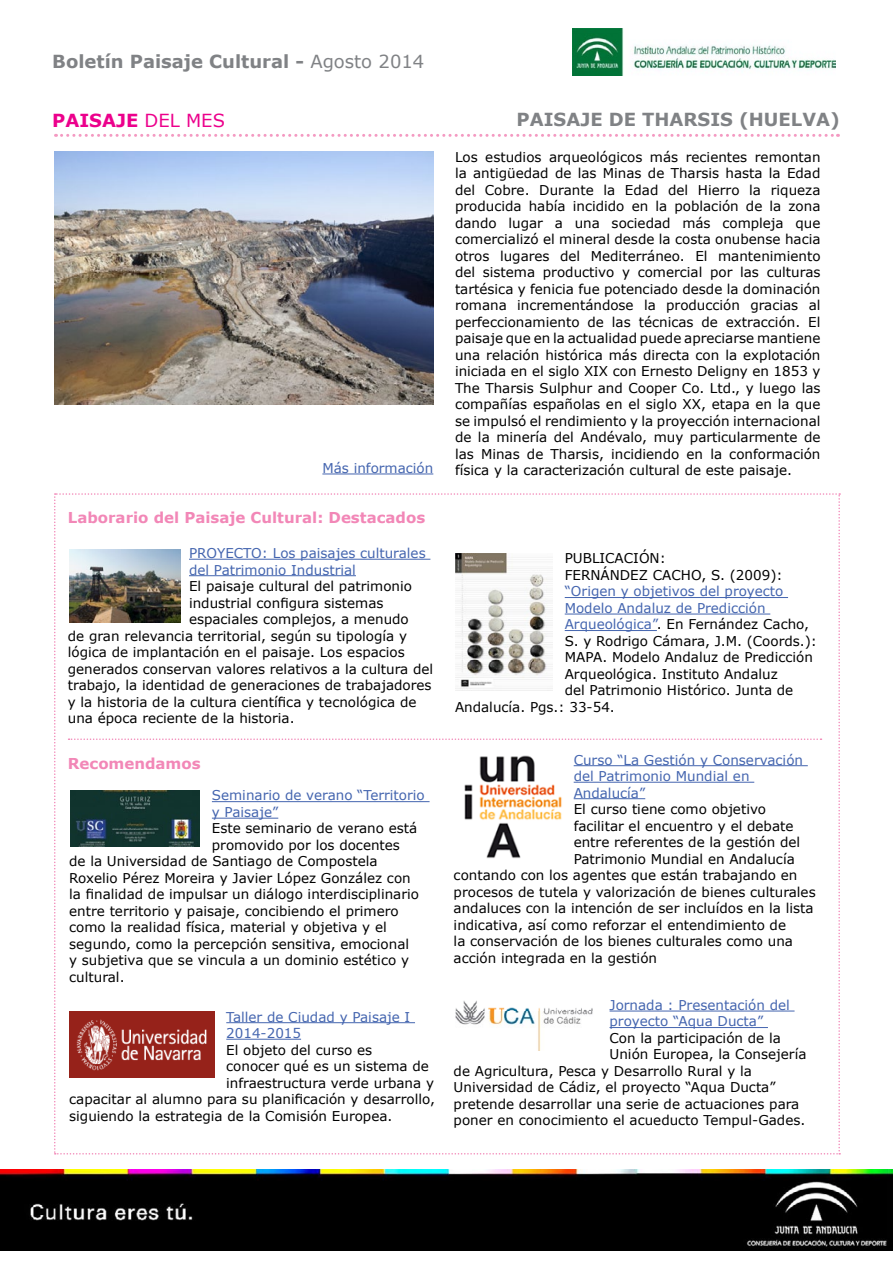
<style>
.page{position:relative;width:893px;height:1263px;background:#fff}
.page>*{position:absolute;margin:0;border:0;box-sizing:border-box;transform-origin:0 0}
.t1{font:700 18px "Verdana";color:#808285}
.t2{font:700 18px "Verdana";color:#ec008c}
.t3{font:700 15px "Verdana";color:#f287b7}
.t4{font:13.5px/16.5px "Verdana";color:#000;text-align:justify}
.t5{font:13.5px/16.5px "Verdana";color:#4465af}
.s1{font-weight:400}
.s2{color:#4465af}
</style>
<div class="page">
<img style="left:0;top:1169px;width:893px;height:82px">
<svg style="left:56px;top:134px;width:782px;height:3px"></svg>
<svg style="left:54px;top:493px;width:786px;height:661px"></svg>
<img style="left:573px;top:29px;width:262px;height:47px">
<hr style="left:226px;top:1022px;width:189px;height:1px;background:#4465af">
<hr style="left:226px;top:1039px;width:75px;height:1px;background:#4465af">
<hr style="left:189px;top:559px;width:241px;height:1px;background:#4465af">
<hr style="left:189px;top:575px;width:167px;height:1px;background:#4465af">
<hr style="left:565px;top:597px;width:223px;height:1px;background:#4465af">
<hr style="left:565px;top:614px;width:205px;height:1px;background:#4465af">
<hr style="left:565px;top:630px;width:92px;height:1px;background:#4465af">
<hr style="left:574px;top:765px;width:234px;height:1px;background:#4465af">
<hr style="left:574px;top:782px;width:180px;height:1px;background:#4465af">
<hr style="left:574px;top:798px;width:71px;height:1px;background:#4465af">
<img style="left:454px;top:753px;width:111px;height:109px">
<hr style="left:609px;top:1011px;width:185px;height:1px;background:#4465af">
<hr style="left:609px;top:1027px;width:159px;height:1px;background:#4465af">
<img style="left:54px;top:151px;width:379px;height:253px">
<img style="left:70px;top:549px;width:111px;height:73px">
<img style="left:455px;top:553px;width:98px;height:137px">
<hr style="left:212px;top:801px;width:218px;height:1px;background:#4465af">
<hr style="left:212px;top:818px;width:66px;height:1px;background:#4465af">
<img style="left:71px;top:790px;width:128px;height:57px">
<img style="left:455px;top:999px;width:141px;height:51px">
<img style="left:70px;top:1011px;width:144px;height:66px">
<hr style="left:322px;top:474px;width:111px;height:1px;background:#4465af">
<p class="t1" style="left:52px;top:50px;width:373px">Boletín Paisaje Cultural - <span class="s1">Agosto 2014</span></p>
<p class="t2" style="left:52px;top:109px;width:174px">PAISAJE <span class="s1">DEL MES</span></p>
<p class="t5" style="left:322px;top:459px;width:112px">Más información</p>
<p class="t3" style="left:68px;top:508px;width:359px">Laborario del Paisaje Cultural: Destacados</p>
<p class="t5" style="left:189px;top:544px;width:238px">PROYECTO: Los paisajes culturales del Patrimonio Industrial</p>
<p class="t4" style="left:189px;top:577px;width:225px">El paisaje cultural del patrimonio</p>
<p class="t4" style="left:189px;top:594px;width:196px">industrial configura sistemas</p>
<p class="t4" style="left:189px;top:610px;width:221px">espaciales complejos, a menudo</p>
<p class="t4" style="left:68px;top:627px;width:341px">de gran relevancia territorial, según su tipología y</p>
<p class="t4" style="left:68px;top:643px;width:339px">lógica de implantación en el paisaje. Los espacios</p>
<p class="t4" style="left:68px;top:660px;width:367px">generados conservan valores relativos a la cultura del</p>
<p class="t4" style="left:68px;top:676px;width:365px">trabajo, la identidad de generaciones de trabajadores</p>
<p class="t4" style="left:68px;top:693px;width:350px">y la historia de la cultura científica y tecnológica de</p>
<p class="t4" style="left:68px;top:709px;width:228px">una época reciente de la historia.</p>
<p class="t3" style="left:68px;top:754px;width:134px">Recomendamos</p>
<p class="t5" style="left:212px;top:787px;width:214px">Seminario de verano “Territorio y Paisaje”</p>
<p class="t4" style="left:212px;top:820px;width:207px">Este seminario de verano está</p>
<p class="t4" style="left:212px;top:836px;width:190px">promovido por los docentes</p>
<p class="t4" style="left:69px;top:853px;width:310px">de la Universidad de Santiago de Compostela</p>
<p class="t4" style="left:69px;top:869px;width:343px">Roxelio Pérez Moreira y Javier López González con</p>
<p class="t4" style="left:69px;top:886px;width:351px">la finalidad de impulsar un diálogo interdisciplinario</p>
<p class="t4" style="left:69px;top:902px;width:331px">entre territorio y paisaje, concibiendo el primero</p>
<p class="t4" style="left:69px;top:919px;width:319px">como la realidad física, material y objetiva y el</p>
<p class="t4" style="left:69px;top:935px;width:341px">segundo, como la percepción sensitiva, emocional</p>
<p class="t4" style="left:69px;top:952px;width:341px">y subjetiva que se vincula a un dominio estético y</p>
<p class="t4" style="left:69px;top:968px;width:57px">cultural.</p>
<p class="t5" style="left:226px;top:1008px;width:185px">Taller de Ciudad y Paisaje I<br>2014-2015</p>
<p class="t4" style="left:226px;top:1041px;width:147px">El objeto del curso es</p>
<p class="t4" style="left:226px;top:1057px;width:204px">conocer qué es un sistema de</p>
<p class="t4" style="left:226px;top:1074px;width:209px">infraestructura verde urbana y</p>
<p class="t4" style="left:69px;top:1090px;width:367px">capacitar al alumno para su planificación y desarrollo,</p>
<p class="t4" style="left:69px;top:1107px;width:325px">siguiendo la estrategia de la Comisión Europea.</p>
<p class="t1" style="left:517px;top:108px;width:325px">PAISAJE DE THARSIS (HUELVA)</p>
<p class="t4" style="left:455px;top:148px;width:367px">Los estudios arqueológicos más recientes remontan la antigüedad de las Minas de Tharsis hasta la Edad del Cobre. Durante la Edad del Hierro la riqueza producida había incidido en la población de la zona dando lugar a una sociedad más compleja que comercializó el mineral desde la costa onubense hacia otros lugares del Mediterráneo. El mantenimiento del sistema productivo y comercial por las culturas tartésica y fenicia fue potenciado desde la dominación romana incrementándose la producción gracias al perfeccionamiento de las técnicas de extracción. El paisaje que en la actualidad puede apreciarse mantiene una relación histórica más directa con la explotación iniciada en el siglo XIX con Ernesto Deligny en 1853 y The Tharsis Sulphur and Cooper Co. Ltd., y luego las compañías españolas en el siglo XX, etapa en la que se impulsó el rendimiento y la proyección internacional de la minería del Andévalo, muy particularmente de las Minas de Tharsis, incidiendo en la conformación física y la caracterización cultural de este paisaje.</p>
<p class="t4" style="left:565px;top:550px;width:103px">PUBLICACIÓN:</p>
<p class="t4" style="left:565px;top:566px;width:219px">FERNÁNDEZ CACHO, S. (2009):</p>
<p class="t5" style="left:565px;top:583px;width:220px">“Origen y objetivos del proyecto</p>
<p class="t5" style="left:565px;top:599px;width:202px">Modelo Andaluz de Predicción</p>
<p class="t4" style="left:565px;top:616px;width:246px"><span class="s2">Arqueológica”</span>. En Fernández Cacho,</p>
<p class="t4" style="left:565px;top:632px;width:254px">S. y Rodrigo Cámara, J.M. (Coords.):</p>
<p class="t4" style="left:565px;top:649px;width:250px">MAPA. Modelo Andaluz de Predicción</p>
<p class="t4" style="left:565px;top:665px;width:215px">Arqueológica. Instituto Andaluz</p>
<p class="t4" style="left:565px;top:682px;width:230px">del Patrimonio Histórico. Junta de</p>
<p class="t4" style="left:455px;top:698px;width:161px">Andalucía. Pgs.: 33-54.</p>
<p class="t5" style="left:574px;top:751px;width:231px">Curso “La Gestión y Conservación del Patrimonio Mundial en<br>Andalucía”</p>
<p class="t4" style="left:574px;top:800px;width:194px">El curso tiene como objetivo</p>
<p class="t4" style="left:574px;top:817px;width:221px">facilitar el encuentro y el debate</p>
<p class="t4" style="left:574px;top:833px;width:228px">entre referentes de la gestión del</p>
<p class="t4" style="left:574px;top:850px;width:223px">Patrimonio Mundial en Andalucía</p>
<p class="t4" style="left:454px;top:866px;width:345px">contando con los agentes que están trabajando en</p>
<p class="t4" style="left:454px;top:883px;width:364px">procesos de tutela y valorización de bienes culturales</p>
<p class="t4" style="left:454px;top:899px;width:361px">andaluces con la intención de ser incluídos en la lista</p>
<p class="t4" style="left:454px;top:916px;width:334px">indicativa, así como reforzar el entendimiento de</p>
<p class="t4" style="left:454px;top:932px;width:341px">la conservación de los bienes culturales como una</p>
<p class="t4" style="left:454px;top:949px;width:205px">acción integrada en la gestión</p>
<p class="t5" style="left:609px;top:996px;width:182px">Jornada : Presentación del proyecto “Aqua Ducta”</p>
<p class="t4" style="left:609px;top:1029px;width:173px">Con la participación de la</p>
<p class="t4" style="left:609px;top:1046px;width:198px">Unión Europea, la Consejería</p>
<p class="t4" style="left:454px;top:1062px;width:300px">de Agricultura, Pesca y Desarrollo Rural y la</p>
<p class="t4" style="left:454px;top:1079px;width:323px">Universidad de Cádiz, el proyecto “Aqua Ducta”</p>
<p class="t4" style="left:454px;top:1095px;width:347px">pretende desarrollar una serie de actuaciones para</p>
<p class="t4" style="left:454px;top:1112px;width:353px">poner en conocimiento el acueducto Tempul-Gades.</p>
</div>
